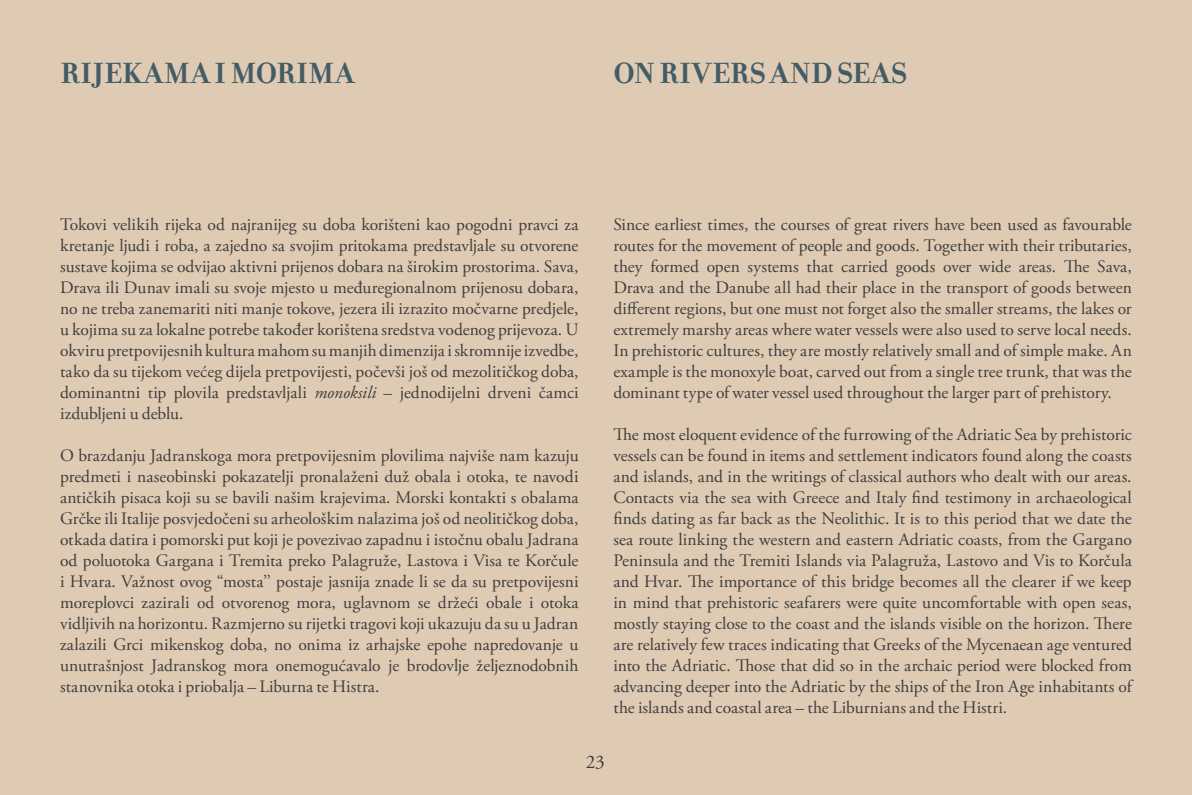
<style>
.page{position:relative;width:1192px;height:795px;background:#fff}
.page>*{position:absolute;margin:0;border:0;box-sizing:border-box;transform-origin:0 0}
.t1{font:700 31.5px "Filosofia";letter-spacing:.02em;color:#425d66}
.t2{font:19.25px "Adobe Garamond Pro";color:#3e3e3f}
.t3{font:17.5px/21px "Adobe Garamond Pro";color:#3e3e3f;text-align:justify}
.s1{font-style:italic}
</style>
<div class="page">
<hr style="left:0;top:0;width:1px;height:795px;background:#dfcbb3">
<div style="left:1px;top:0;width:1191px;height:795px;background:#dfcbb3"></div>
<h1 class="t1" style="left:60px;top:54px;width:295px">RIJEKAMA I MORIMA</h1>
<h1 class="t1" style="left:613px;top:54px;width:293px">ON RIVERS AND SEAS</h1>
<p class="t3" style="left:60px;top:215px;width:520px">Tokovi velikih rijeka od najranijeg su doba korišteni kao pogodni pravci za kretanje ljudi i roba, a zajedno sa svojim pritokama predstavljale su otvorene sustave kojima se odvijao aktivni prijenos dobara na širokim prostorima. Sava, Drava ili Dunav imali su svoje mjesto u međuregionalnom prijenosu dobara, no ne treba zanemariti niti manje tokove, jezera ili izrazito močvarne predjele, u kojima su za lokalne potrebe također korištena sredstva vodenog prijevoza. U okviru pretpovijesnih kultura mahom su manjih dimenzija i skromnije izvedbe, tako da su tijekom većeg dijela pretpovijesti, počevši još od mezolitičkog doba, dominantni tip plovila predstavljali <span class="s1">monoksili</span> – jednodijelni drveni čamci izdubljeni u deblu.</p>
<p class="t3" style="left:60px;top:446px;width:520px">O brazdanju Jadranskoga mora pretpovijesnim plovilima najviše nam kazuju predmeti i naseobinski pokazatelji pronalaženi duž obala i otoka, te navodi antičkih pisaca koji su se bavili našim krajevima. Morski kontakti s obalama Grčke ili Italije posvjedočeni su arheološkim nalazima još od neolitičkog doba, otkada datira i pomorski put koji je povezivao zapadnu i istočnu obalu Jadrana od poluotoka Gargana i Tremita preko Palagruže, Lastova i Visa te Korčule i Hvara. Važnost ovog “mosta’’ postaje jasnija znade li se da su pretpovijesni moreplovci zazirali od otvorenog mora, uglavnom se držeći obale i otoka vidljivih na horizontu. Razmjerno su rijetki tragovi koji ukazuju da su u Jadran zalazili Grci mikenskog doba, no onima iz arhajske epohe napredovanje u unutrašnjost Jadranskog mora onemogućavalo je brodovlje željeznodobnih stanovnika otoka i priobalja – Liburna te Histra.</p>
<p class="t3" style="left:613px;top:215px;width:520px">Since earliest times, the courses of great rivers have been used as favourable routes for the movement of people and goods. Together with their tributaries, they formed open systems that carried goods over wide areas. The Sava, Drava and the Danube all had their place in the transport of goods between different regions, but one must not forget also the smaller streams, the lakes or extremely marshy areas where water vessels were also used to serve local needs.<br>In prehistoric cultures, they are mostly relatively small and of simple make. An example is the monoxyle boat, carved out from a single tree trunk, that was the dominant type of water vessel used throughout the larger part of prehistory.</p>
<p class="t3" style="left:613px;top:425px;width:520px">The most eloquent evidence of the furrowing of the Adriatic Sea by prehistoric vessels can be found in items and settlement indicators found along the coasts and islands, and in the writings of classical authors who dealt with our areas.<br>Contacts via the sea with Greece and Italy find testimony in archaeological finds dating as far back as the Neolithic. It is to this period that we date the sea route linking the western and eastern Adriatic coasts, from the Gargano Peninsula and the Tremiti Islands via Palagruža, Lastovo and Vis to Korčula and Hvar. The importance of this bridge becomes all the clearer if we keep in mind that prehistoric seafarers were quite uncomfortable with open seas, mostly staying close to the coast and the islands visible on the horizon. There are relatively few traces indicating that Greeks of the Mycenaean age ventured into the Adriatic. Those that did so in the archaic period were blocked from advancing deeper into the Adriatic by the ships of the Iron Age inhabitants of the islands and coastal area – the Liburnians and the Histri.</p>
<p class="t2" style="left:586px;top:750px;width:21px">23</p>
</div>
